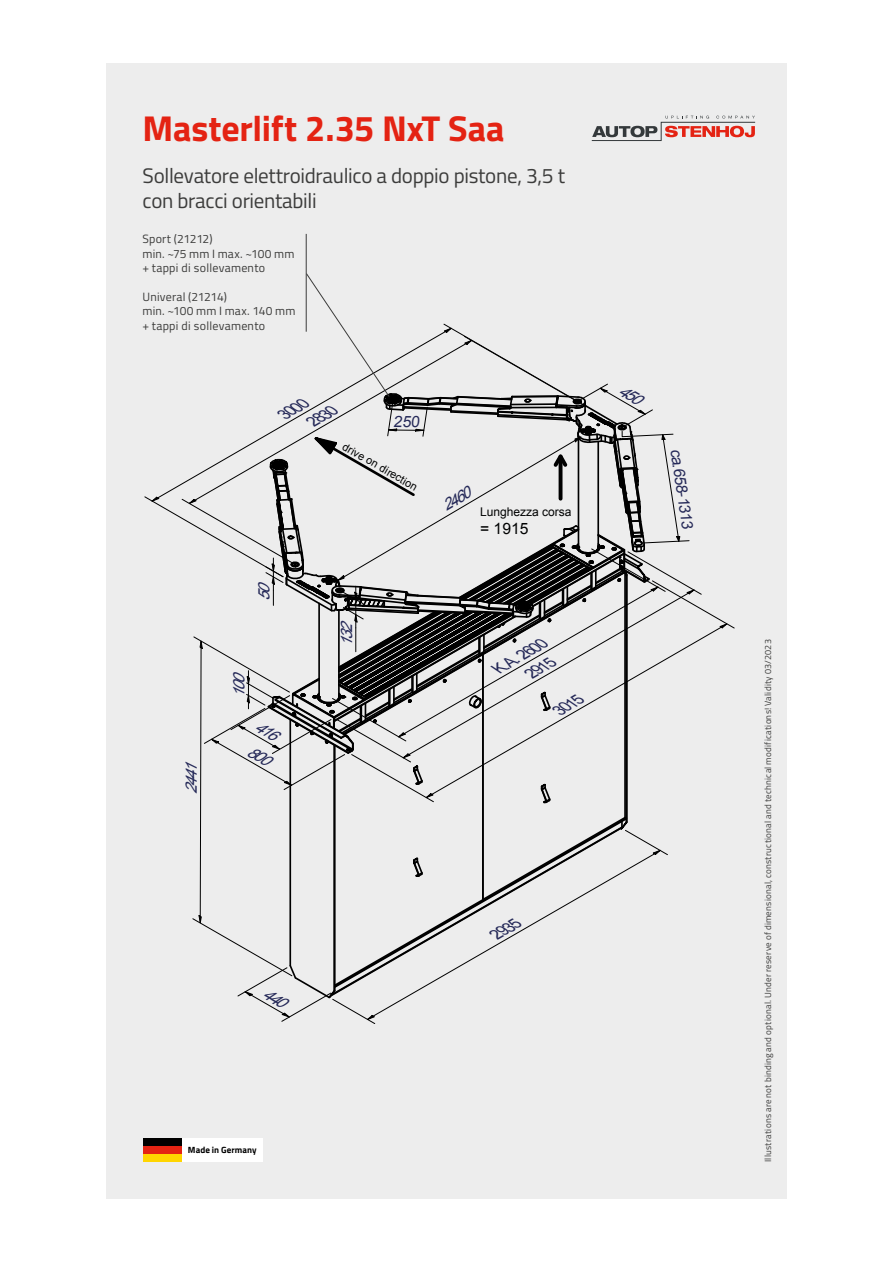
<style>
.page{position:relative;width:893px;height:1263px;background:#fff}
.page>*{position:absolute;margin:0;border:0;box-sizing:border-box;transform-origin:0 0}
.t1{font:700 36px "Titillium Web";letter-spacing:-.005em;color:#e42313}
.t2{font:21px/25.2px "Titillium Web";letter-spacing:-.015em;color:#3c3c3b}
.t3{font:italic 15.6px/20.5px "Arial";color:#252958;text-align:right}
.t4{font:15.6px "Arial";color:#252958}
.t5{font:15.6px "Arial";color:#010202}
.t6{font:12px/14.4px "Titillium Web";letter-spacing:.02em;color:#3c3c3b}
.t7{font:12px "Arial";letter-spacing:-.005em;color:#010202}
.t8{font:10.95px "Arial";color:#010202}
.t9{font:9px "Titillium Web";letter-spacing:.025em;color:#3c3c3b}
.t10{font:700 9px "Titillium Web";letter-spacing:.01em;color:#000}
</style>
<div class="page">
<div style="left:106px;top:64px;width:681px;height:1135px;background:#ededed"></div>
<div style="left:181px;top:1138px;width:82px;height:23px;background:#fff"></div>
<div style="left:143px;top:1138px;width:38px;height:8px;background:#000"></div>
<div style="left:143px;top:1146px;width:38px;height:8px;background:#e42313"></div>
<div style="left:143px;top:1154px;width:38px;height:7px;background:#ffd500"></div>
<hr style="left:306px;top:234px;width:1px;height:98px;background:#3c3c3b">
<svg style="left:591px;top:116px;width:165px;height:25px"></svg>
<svg style="left:144px;top:273px;width:591px;height:751px"></svg>
<h1 class="t1" style="left:143px;top:101px;width:364px">Masterlift 2.35 NxT Saa</h1>
<h2 class="t2" style="left:143px;top:162px;width:424px">Sollevatore elettroidraulico a doppio pistone, 3,5 t con bracci orientabili</h2>
<h3 class="t6" style="left:143px;top:231px;width:153px">Sport (21212)<br>min. ~75 mm I max. ~100 mm + tappi di sollevamento</h3>
<h3 class="t6" style="left:143px;top:289px;width:154px">Univeral (21214)<br>min. ~100 mm I max. 140 mm + tappi di sollevamento</h3>
<h3 class="t3" style="left:181px;top:794px;width:42px;rotate:-90deg">2441</h3>
<h3 class="t3" style="left:296px;top:395px;width:32px;text-align:left;text-indent:-21px;rotate:-30deg">3000<br>2830</h3>
<p class="t8" style="left:347px;top:439px;width:86px;rotate:30deg">drive on direction</p>
<h3 class="t3" style="left:254px;top:601px;width:28px;rotate:-90deg">50</h3>
<h3 class="t3" style="left:229px;top:698px;width:35px;rotate:-90deg">100</h3>
<h3 class="t3" style="left:336px;top:647px;width:35px;rotate:-90deg">132</h3>
<h3 class="t3" style="left:438px;top:498px;width:32px;rotate:-31deg">2460</h3>
<h3 class="t7" style="left:480px;top:504px;width:93px">Lunghezza corsa</h3>
<h3 class="t5" style="left:480px;top:518px;width:50px">= 1915</h3>
<h3 class="t3" style="left:492px;top:660px;width:60px;rotate:-30deg">K.A. 2600<br>2915</h3>
<h3 class="t3" style="left:552px;top:702px;width:32px;rotate:-30deg">3015</h3>
<h3 class="t3" style="left:490px;top:926px;width:32px;rotate:-30deg">2935</h3>
<p class="t10" style="left:188px;top:1143px;width:70px">Made in Germany</p>
<h3 class="t4" style="left:686px;top:447px;width:82px;rotate:82deg">ca.658-1313</h3>
<p class="t9" style="left:761px;top:1162px;width:524px;rotate:-90deg">Illustrations are not binding and optional. Under reserve of dimensional, constructional and technical modifications! Validity 03/2023</p>
</div>
